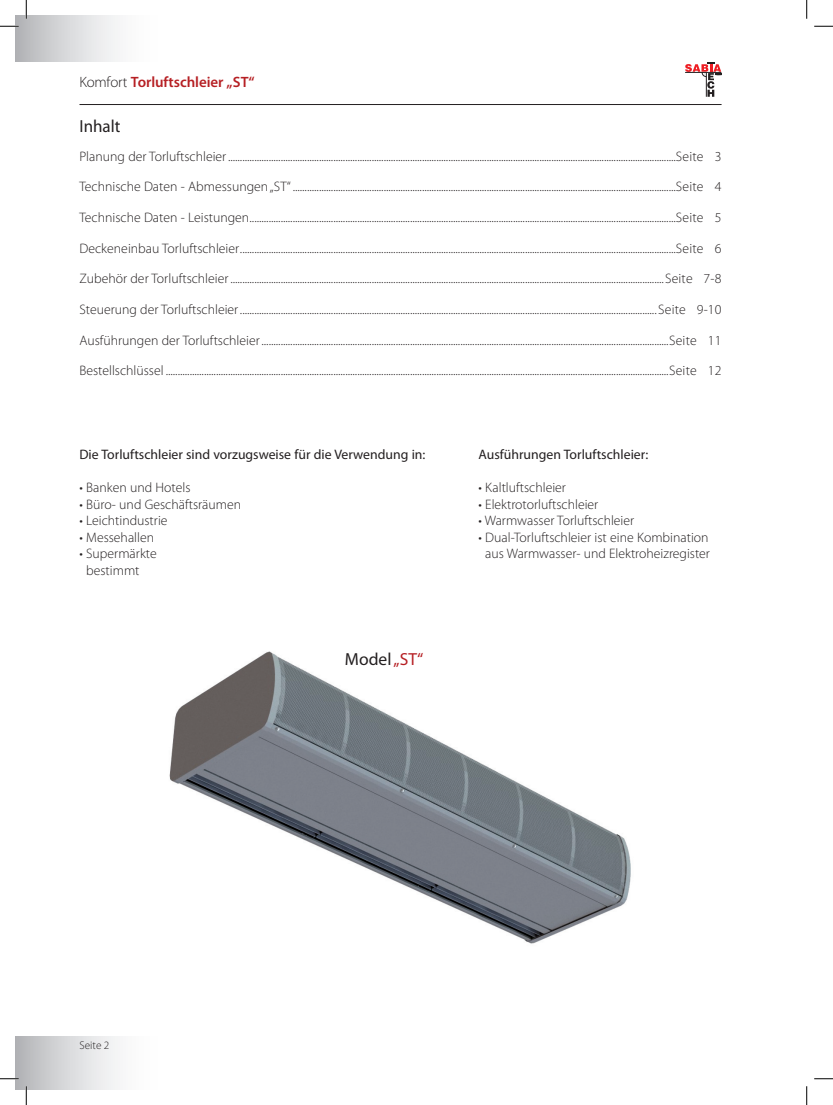
<style>
.page{position:relative;width:833px;height:1105px;background:#fff}
.page>*{position:absolute;margin:0;border:0;box-sizing:border-box;transform-origin:0 0}
.t1{font:17.5px "Myriad Pro";color:#231f20}
.t2{font:600 15px "Myriad Pro";letter-spacing:-.005em;color:#b62024}
.t3{font:300 13.75px/16.5px "Myriad Pro";color:#231f20}
.t4{font:13.75px "Myriad Pro";color:#231f20}
.t5{font:300 11.25px "Myriad Pro";color:#231f20}
.s1{font-weight:300;color:#231f20}
.s2{color:#b62024}
</style>
<div class="page">
<svg style="left:685px;top:62px;width:35px;height:35px"></svg>
<hr style="left:79px;top:104px;width:642px;height:1px;background:#231f20">
<img style="left:169px;top:651px;width:462px;height:293px">
<svg style="left:0;top:25px;width:19px;height:2px"></svg>
<svg style="left:814px;top:25px;width:18px;height:2px"></svg>
<svg style="left:0;top:1078px;width:19px;height:1px"></svg>
<svg style="left:814px;top:1078px;width:18px;height:1px"></svg>
<svg style="left:25px;top:0;width:2px;height:19px"></svg>
<svg style="left:25px;top:1086px;width:2px;height:19px"></svg>
<svg style="left:806px;top:0;width:1px;height:19px"></svg>
<svg style="left:806px;top:1086px;width:1px;height:19px"></svg>
<p class="t2" style="left:79px;top:72px;width:176px"><span class="s1">Komfort</span> Torluftschleier „ST“</p>
<p class="t1" style="left:79px;top:115px;width:42px">Inhalt</p>
<p class="t3" style="left:79px;top:148px;width:643px">Planung der Torluftschleier ...........................................................................................................................................................................................Seite 3</p>
<p class="t3" style="left:79px;top:178px;width:643px">Technische Daten - Abmessungen „ST“ ................................................................................................................................................................Seite 4</p>
<p class="t3" style="left:79px;top:209px;width:643px">Technische Daten - Leistungen ..................................................................................................................................................................................Seite 5</p>
<p class="t3" style="left:79px;top:240px;width:643px">Deckeneinbau Torluftschleier ......................................................................................................................................................................................Seite 6</p>
<p class="t3" style="left:79px;top:270px;width:643px">Zubehör der Torluftschleier .....................................................................................................................................................................................Seite 7-8</p>
<p class="t3" style="left:79px;top:301px;width:643px">Steuerung der Torluftschleier ..............................................................................................................................................................................Seite 9-10</p>
<p class="t3" style="left:79px;top:332px;width:643px">Ausführungen der Torluftschleier ..........................................................................................................................................................................Seite 11</p>
<p class="t3" style="left:79px;top:362px;width:643px">Bestellschlüssel ..................................................................................................................................................................................................................Seite 12</p>
<p class="t4" style="left:79px;top:446px;width:347px">Die Torluftschleier sind vorzugsweise für die Verwendung in:</p>
<p class="t3" style="left:79px;top:479px;width:112px">• Banken und Hotels</p>
<p class="t3" style="left:79px;top:496px;width:163px">• Büro- und Geschäftsräumen</p>
<p class="t3" style="left:79px;top:512px;width:90px">• Leichtindustrie</p>
<p class="t3" style="left:79px;top:529px;width:76px">• Messehallen</p>
<p class="t3" style="left:86px;top:545px;width:72px;text-indent:-7px">• Supermärkte bestimmt</p>
<p class="t1" style="left:345px;top:648px;width:80px">Model <span class="s2">„ST“</span></p>
<p class="t4" style="left:478px;top:446px;width:171px">Ausführungen Torluftschleier:</p>
<p class="t3" style="left:478px;top:479px;width:89px">• Kaltluftschleier</p>
<p class="t3" style="left:478px;top:496px;width:121px">• Elektrotorluftschleier</p>
<p class="t3" style="left:478px;top:512px;width:157px">• Warmwasser Torluftschleier</p>
<p class="t3" style="left:478px;top:529px;width:233px;text-align:center">• Dual-Torluftschleier ist eine Kombination aus Warmwasser- und Elektroheizregister</p>
<p class="t5" style="left:79px;top:1039px;width:31px">Seite 2</p>
</div>
